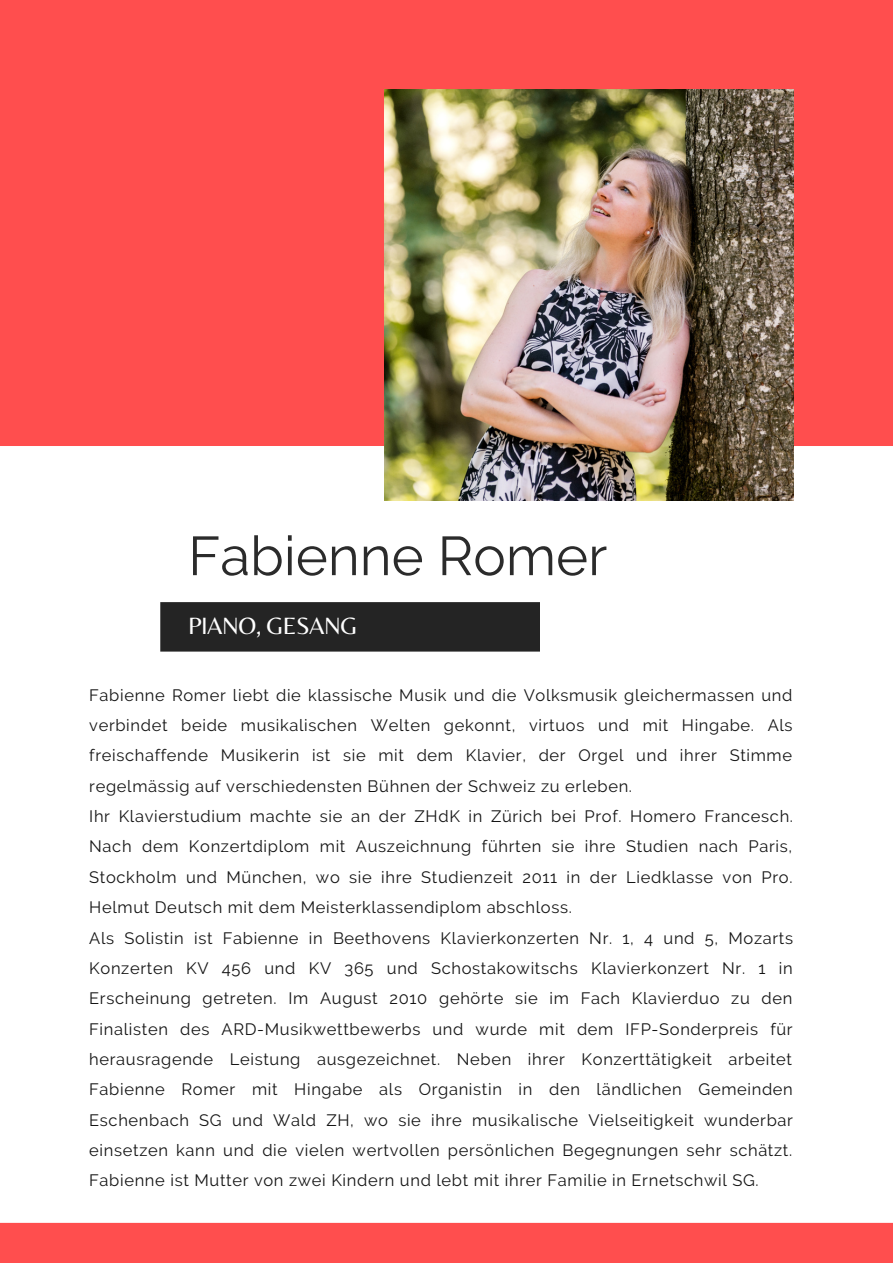
<style>
.page{position:relative;width:893px;height:1264px;background:#fff}
.page>*{position:absolute;margin:0;border:0;box-sizing:border-box;transform-origin:0 0}
.t1{font:54.6px "Raleway";color:#2b2b2b}
.t2{font:24.6px "Belleza";letter-spacing:-.02em;color:#fff}
.t3{font:16.5px/30.3px "Raleway";letter-spacing:.04em;color:#151515}
</style>
<div class="page">
<div style="left:0;top:0;width:892px;height:1262px;background:#ff4e4e"></div>
<div style="left:0;top:446px;width:892px;height:776px;background:#fff"></div>
<div style="left:159px;top:446px;width:574px;height:156px;background:#fff"></div>
<img style="left:384px;top:89px;width:409px;height:412px">
<div style="left:160px;top:602px;width:380px;height:49px;background:#242424"></div>
<h1 class="t1" style="left:188px;top:524px;width:420px">Fabienne Romer</h1>
<h2 class="t2" style="left:188px;top:611px;width:170px">PIANO, GESANG</h2>
<p class="t3" style="left:89px;top:679px;width:705px">Fabienne Romer liebt die klassische Musik und die Volksmusik gleichermassen und verbindet beide musikalischen Welten gekonnt, virtuos und mit Hingabe. Als freischaffende Musikerin ist sie mit dem Klavier, der Orgel und ihrer Stimme regelmässig auf verschiedensten Bühnen der Schweiz zu erleben.<br>Ihr Klavierstudium machte sie an der ZHdK in Zürich bei Prof. Homero Francesch.<br>Nach dem Konzertdiplom mit Auszeichnung führten sie ihre Studien nach Paris, Stockholm und München, wo sie ihre Studienzeit 2011 in der Liedklasse von Pro.<br>Helmut Deutsch mit dem Meisterklassendiplom abschloss.<br>Als Solistin ist Fabienne in Beethovens Klavierkonzerten Nr. 1, 4 und 5, Mozarts Konzerten KV 456 und KV 365 und Schostakowitschs Klavierkonzert Nr. 1 in Erscheinung getreten. Im August 2010 gehörte sie im Fach Klavierduo zu den Finalisten des ARD-Musikwettbewerbs und wurde mit dem IFP-Sonderpreis für herausragende Leistung ausgezeichnet. Neben ihrer Konzerttätigkeit arbeitet Fabienne Romer mit Hingabe als Organistin in den ländlichen Gemeinden Eschenbach SG und Wald ZH, wo sie ihre musikalische Vielseitigkeit wunderbar einsetzen kann und die vielen wertvollen persönlichen Begegnungen sehr schätzt.<br>Fabienne ist Mutter von zwei Kindern und lebt mit ihrer Familie in Ernetschwil SG.</p>
</div>
